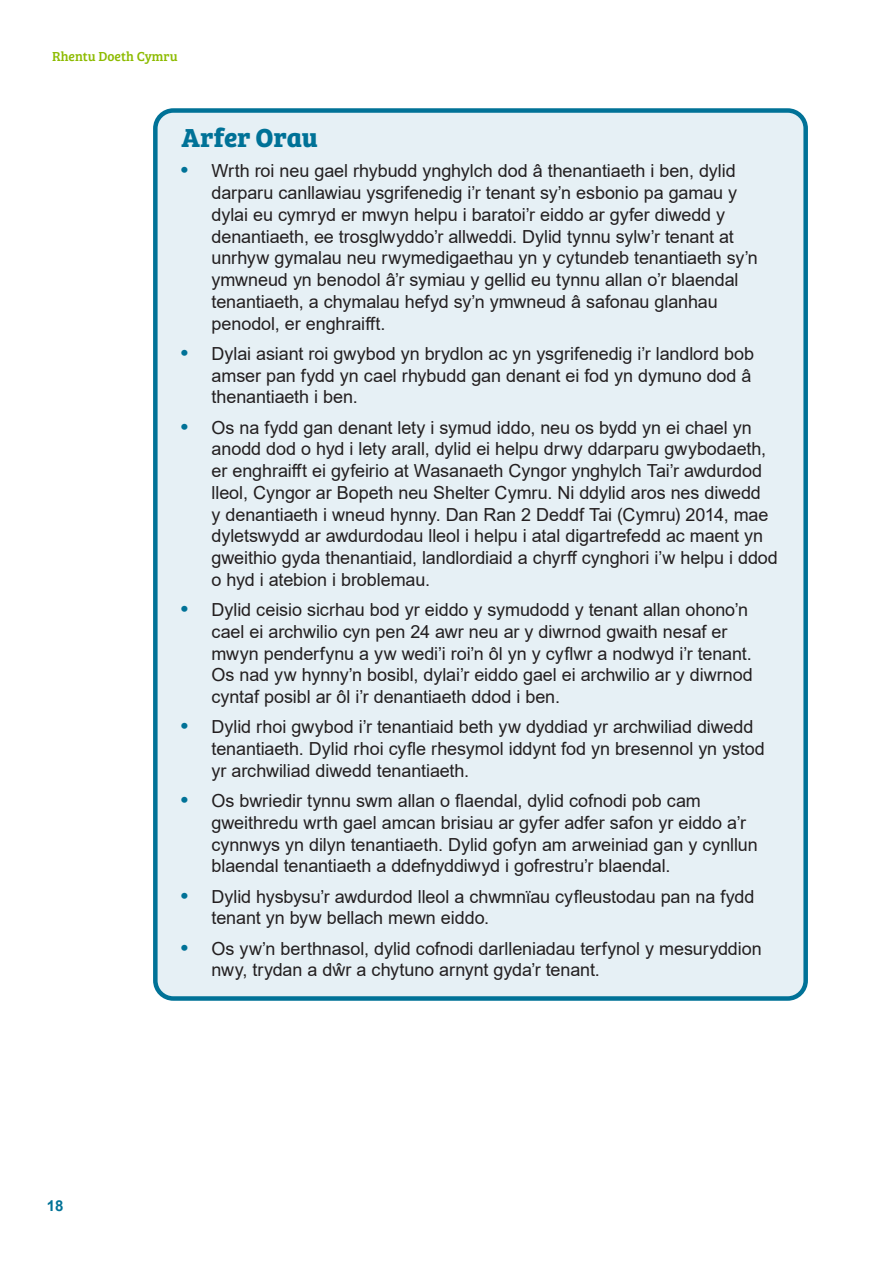
<style>
.page{position:relative;width:893px;height:1263px;background:#fff}
.page>*{position:absolute;margin:0;border:0;box-sizing:border-box;transform-origin:0 0}
.Best_Practice_headin{font:700 27px "Bree Serif";color:#007297}
.Best_practice_box_te{font:18px/21.8px "Arial";letter-spacing:-.005em;color:#231f20}
.t1{font:700 15px "Arial";color:#007297}
.t2{font:13.5px "Bree Serif";color:#8dbb00}
.s1{font-weight:700;font-size:21px;color:#007297}
</style>
<div class="page">
<div style="left:155px;top:110px;width:651px;height:888px;background:#e6f0f5;border-radius:18px"></div>
<div style="left:153px;top:108px;width:655px;height:893px;border:4px solid #007297;border-radius:18px"></div>
<p class="t2" style="left:52px;top:46px;width:127px">Rhentu Doeth Cymru</p>
<p class="t1" style="left:47px;top:1195px;width:18px">18</p>
<h2 class="Best_Practice_headin" style="left:182px;top:117px;width:138px">Arfer Orau</h2>
<p class="Best_practice_box_te" style="left:212px;top:160px;width:548px;text-indent:-31px"><span class="s1">•</span> Wrth roi neu gael rhybudd ynghylch dod â thenantiaeth i ben, dylid darparu canllawiau ysgrifenedig i’r tenant sy’n esbonio pa gamau y dylai eu cymryd er mwyn helpu i baratoi’r eiddo ar gyfer diwedd y denantiaeth, ee trosglwyddo’r allweddi. Dylid tynnu sylw’r tenant at unrhyw gymalau neu rwymedigaethau yn y cytundeb tenantiaeth sy’n ymwneud yn benodol â’r symiau y gellid eu tynnu allan o’r blaendal tenantiaeth, a chymalau hefyd sy’n ymwneud â safonau glanhau penodol, er enghraifft.</p>
<p class="Best_practice_box_te" style="left:212px;top:342px;width:544px;text-indent:-31px"><span class="s1">•</span> Dylai asiant roi gwybod yn brydlon ac yn ysgrifenedig i’r landlord bob amser pan fydd yn cael rhybudd gan denant ei fod yn dymuno dod â thenantiaeth i ben.</p>
<p class="Best_practice_box_te" style="left:212px;top:416px;width:568px;text-indent:-31px"><span class="s1">•</span> Os na fydd gan denant lety i symud iddo, neu os bydd yn ei chael yn anodd dod o hyd i lety arall, dylid ei helpu drwy ddarparu gwybodaeth, er enghraifft ei gyfeirio at Wasanaeth Cyngor ynghylch Tai’r awdurdod lleol, Cyngor ar Bopeth neu Shelter Cymru. Ni ddylid aros nes diwedd<br>y denantiaeth i wneud hynny. Dan Ran 2 Deddf Tai (Cymru) 2014, mae dyletswydd ar awdurdodau lleol i helpu i atal digartrefedd ac maent yn gweithio gyda thenantiaid, landlordiaid a chyrff cynghori i’w helpu i ddod o hyd i atebion i broblemau.</p>
<p class="Best_practice_box_te" style="left:212px;top:599px;width:543px;text-indent:-31px"><span class="s1">•</span> Dylid ceisio sicrhau bod yr eiddo y symudodd y tenant allan ohono’n cael ei archwilio cyn pen 24 awr neu ar y diwrnod gwaith nesaf er mwyn penderfynu a yw wedi’i roi’n ôl yn y cyflwr a nodwyd i’r tenant.<br>Os nad yw hynny’n bosibl, dylai’r eiddo gael ei archwilio ar y diwrnod cyntaf posibl ar ôl i’r denantiaeth ddod i ben.</p>
<p class="Best_practice_box_te" style="left:212px;top:716px;width:555px;text-indent:-31px"><span class="s1">•</span> Dylid rhoi gwybod i’r tenantiaid beth yw dyddiad yr archwiliad diwedd tenantiaeth. Dylid rhoi cyfle rhesymol iddynt fod yn bresennol yn ystod yr archwiliad diwedd tenantiaeth.</p>
<p class="Best_practice_box_te" style="left:212px;top:790px;width:548px;text-indent:-31px"><span class="s1">•</span> Os bwriedir tynnu swm allan o flaendal, dylid cofnodi pob cam gweithredu wrth gael amcan brisiau ar gyfer adfer safon yr eiddo a’r cynnwys yn dilyn tenantiaeth. Dylid gofyn am arweiniad gan y cynllun blaendal tenantiaeth a ddefnyddiwyd i gofrestru’r blaendal.</p>
<p class="Best_practice_box_te" style="left:212px;top:885px;width:544px;text-indent:-31px"><span class="s1">•</span> Dylid hysbysu’r awdurdod lleol a chwmnïau cyfleustodau pan na fydd tenant yn byw bellach mewn eiddo.</p>
<p class="Best_practice_box_te" style="left:212px;top:937px;width:552px;text-indent:-31px"><span class="s1">•</span> Os yw’n berthnasol, dylid cofnodi darlleniadau terfynol y mesuryddion nwy, trydan a dŵr a chytuno arnynt gyda’r tenant.</p>
</div>
